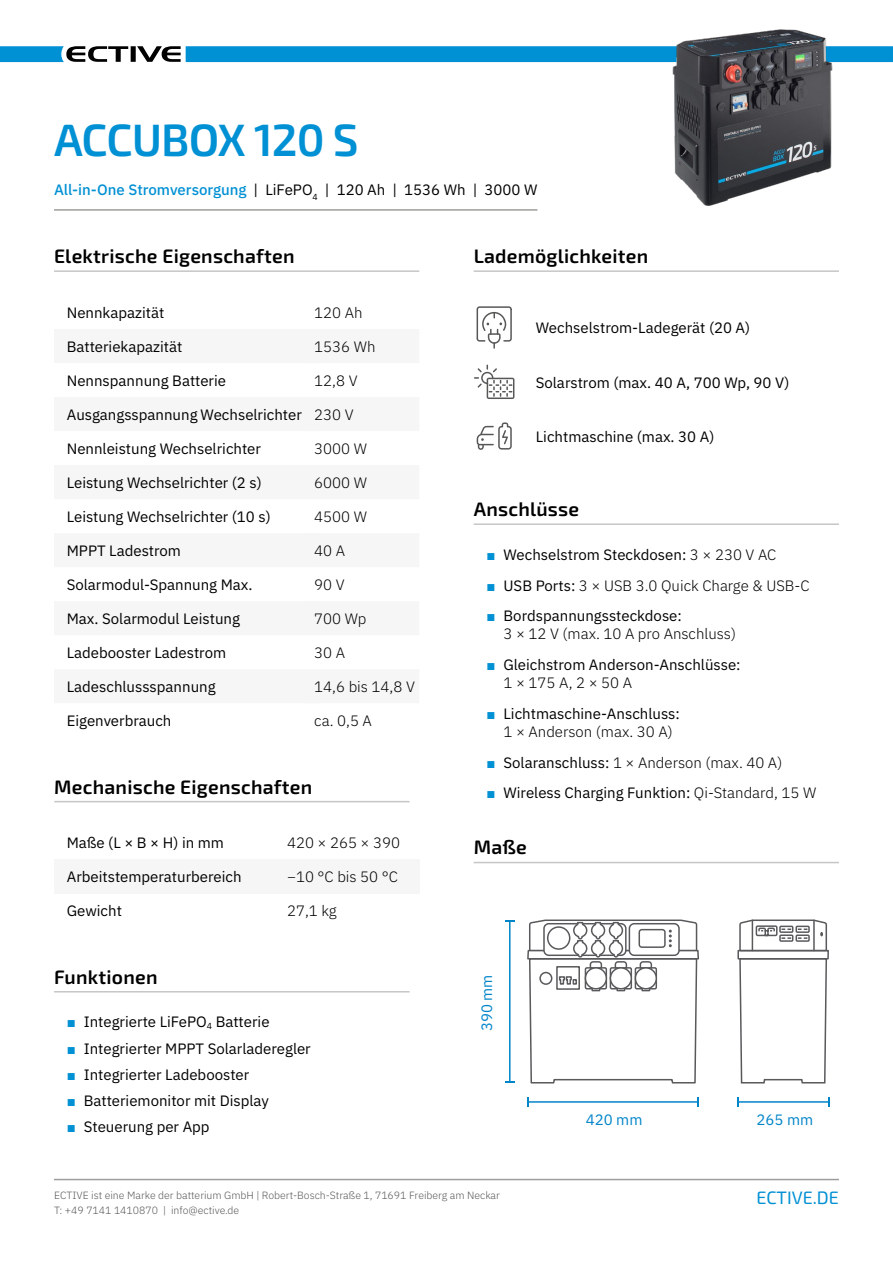
<style>
.page{position:relative;width:893px;height:1263px;background:#fff}
.page>*{position:absolute;margin:0;border:0;box-sizing:border-box;transform-origin:0 0}
.t1{font:600 45.3px "Exo 2";letter-spacing:-.02em;color:#0090d4}
.t2{font:600 19.5px "Exo 2";letter-spacing:.01em;color:#000}
.t3{font:18px "Exo 2";color:#0090d4}
.t4{font:15px/18px "IBM Plex Sans";color:#000}
.t5{font:300 15px/18px "IBM Plex Sans";color:#000}
.t6{font:15px "IBM Plex Sans";color:#0085c9}
.t7{font:300 10.5px/15px "IBM Plex Sans";color:#575756}
.s1{font-weight:500;color:#0090d4}
.s2{font-family:"Arial";font-weight:700;color:#0090d4}
.s3{font-weight:300}
.s4{font-weight:400}
</style>
<div class="page">
<svg style="left:0;top:46px;width:181px;height:16px"></svg>
<div style="left:186px;top:46px;width:707px;height:16px;background:#0090d4"></div>
<hr style="left:54px;top:1179px;width:785px;height:1px;background:#9d9d9c">
<hr style="left:54px;top:270px;width:365px;height:2px;background:#c6c6c6">
<hr style="left:54px;top:801px;width:356px;height:1px;background:#c6c6c6">
<hr style="left:54px;top:991px;width:356px;height:1px;background:#c6c6c6">
<hr style="left:474px;top:270px;width:365px;height:2px;background:#c6c6c6">
<hr style="left:474px;top:523px;width:365px;height:2px;background:#c6c6c6">
<hr style="left:474px;top:862px;width:365px;height:1px;background:#c6c6c6">
<svg style="left:474px;top:365px;width:40px;height:34px"></svg>
<svg style="left:477px;top:422px;width:35px;height:28px"></svg>
<svg style="left:477px;top:306px;width:35px;height:43px"></svg>
<div style="left:54px;top:859px;width:229px;height:34px;background:#f6f6f6"></div>
<div style="left:283px;top:859px;width:136px;height:34px;background:#f6f6f6"></div>
<hr style="left:54px;top:209px;width:483px;height:2px;background:#9d9d9c">
<img style="left:665px;top:30px;width:175px;height:175px">
<div style="left:527px;top:950px;width:172px;height:9px;border:2px solid #59595c"></div>
<div style="left:737px;top:950px;width:92px;height:9px;border:2px solid #59595c"></div>
<svg style="left:528px;top:919px;width:170px;height:165px"></svg>
<svg style="left:738px;top:919px;width:90px;height:165px"></svg>
<hr style="left:509px;top:921px;width:1px;height:161px;background:#0085c9">
<svg style="left:505px;top:920px;width:10px;height:2px"></svg>
<svg style="left:505px;top:1081px;width:10px;height:2px"></svg>
<hr style="left:528px;top:1101px;width:169px;height:2px;background:#0085c9">
<hr style="left:738px;top:1101px;width:91px;height:2px;background:#0085c9">
<svg style="left:737px;top:1097px;width:2px;height:10px"></svg>
<h1 class="t1" style="left:54px;top:113px;width:306px">ACCUBOX 120 S</h1>
<p class="t4" style="left:54px;top:179px;width:485px"><span class="s1">All-in-One Stromversorgung</span> | LiFePO<sub>4</sub> | 120 Ah | 1536 Wh | 3000 W</p>
<h2 class="t2" style="left:54px;top:245px;width:242px">Elektrische Eigenschaften</h2>
<p class="t4" style="left:67px;top:302px;width:99px">Nennkapazität</p>
<p class="t4" style="left:67px;top:336px;width:117px">Batteriekapazität</p>
<p class="t4" style="left:67px;top:370px;width:161px">Nennspannung Batterie</p>
<p class="t4" style="left:67px;top:404px;width:237px">Ausgangsspannung Wechselrichter</p>
<p class="t4" style="left:67px;top:438px;width:196px">Nennleistung Wechselrichter</p>
<p class="t4" style="left:67px;top:472px;width:197px">Leistung Wechselrichter (2 s)</p>
<p class="t4" style="left:67px;top:506px;width:206px">Leistung Wechselrichter (10 s)</p>
<p class="t4" style="left:67px;top:540px;width:116px">MPPT Ladestrom</p>
<p class="t4" style="left:67px;top:574px;width:187px">Solarmodul-Spannung Max.</p>
<p class="t4" style="left:67px;top:608px;width:175px">Max. Solarmodul Leistung</p>
<p class="t4" style="left:67px;top:642px;width:161px">Ladebooster Ladestrom</p>
<p class="t4" style="left:67px;top:676px;width:150px">Ladeschlussspannung</p>
<p class="t4" style="left:67px;top:711px;width:106px">Eigenverbrauch</p>
<p class="t5" style="left:314px;top:302px;width:50px">120 Ah</p>
<p class="t5" style="left:314px;top:336px;width:63px">1536 Wh</p>
<p class="t5" style="left:314px;top:370px;width:45px">12,8 V</p>
<p class="t5" style="left:314px;top:404px;width:41px">230 V</p>
<p class="t5" style="left:314px;top:438px;width:54px">3000 W</p>
<p class="t5" style="left:314px;top:472px;width:54px">6000 W</p>
<p class="t5" style="left:314px;top:506px;width:54px">4500 W</p>
<p class="t5" style="left:314px;top:540px;width:32px">40 A</p>
<p class="t5" style="left:314px;top:574px;width:32px">90 V</p>
<p class="t5" style="left:314px;top:608px;width:54px">700 Wp</p>
<p class="t5" style="left:314px;top:642px;width:32px">30 A</p>
<p class="t5" style="left:314px;top:676px;width:102px">14,6 bis 14,8 V</p>
<p class="t5" style="left:314px;top:710px;width:59px">ca. 0,5 A</p>
<h2 class="t2" style="left:54px;top:775px;width:260px">Mechanische Eigenschaften</h2>
<p class="t4" style="left:67px;top:833px;width:159px">Maße (L × B × H) in mm</p>
<p class="t4" style="left:67px;top:867px;width:176px">Arbeitstemperaturbereich</p>
<p class="t4" style="left:67px;top:901px;width:57px">Gewicht</p>
<h2 class="t2" style="left:54px;top:965px;width:105px">Funktionen</h2>
<p class="t5" style="left:287px;top:833px;width:115px">420 × 265 × 390</p>
<p class="t5" style="left:287px;top:867px;width:113px">−10 °C bis 50 °C</p>
<p class="t5" style="left:287px;top:901px;width:51px">27,1 kg</p>
<p class="t4" style="left:67px;top:1012px;width:204px"><span class="s2">■</span> Integrierte LiFePO<sub>4</sub> Batterie</p>
<p class="t4" style="left:67px;top:1038px;width:246px"><span class="s2">■</span> Integrierter MPPT Solarladeregler</p>
<p class="t4" style="left:67px;top:1064px;width:184px"><span class="s2">■</span> Integrierter Ladebooster</p>
<p class="t4" style="left:67px;top:1090px;width:204px"><span class="s2">■</span> Batteriemonitor mit Display</p>
<p class="t4" style="left:67px;top:1117px;width:144px"><span class="s2">■</span> Steuerung per App</p>
<h2 class="t2" style="left:474px;top:245px;width:176px">Lademöglichkeiten</h2>
<p class="t4" style="left:536px;top:318px;width:216px">Wechselstrom-Ladegerät (20 A)</p>
<p class="t4" style="left:536px;top:372px;width:255px">Solarstrom (max. 40 A, 700 Wp, 90 V)</p>
<p class="t4" style="left:536px;top:426px;width:180px">Lichtmaschine (max. 30 A)</p>
<h2 class="t2" style="left:474px;top:498px;width:107px">Anschlüsse</h2>
<p class="t4" style="left:486px;top:544px;width:291px"><span class="s2">■</span> Wechselstrom Steckdosen: <span class="s3">3 × 230 V AC</span></p>
<p class="t5" style="left:486px;top:575px;width:325px"><span class="s2">■</span> <span class="s4">USB Ports:</span> 3 × USB 3.0 Quick Charge &amp; USB-C</p>
<p class="t5" style="left:503px;top:606px;width:234px;text-indent:-17px"><span class="s2">■</span> <span class="s4">Bordspannungssteckdose:<br></span>3 × 12 V (max. 10 A pro Anschluss)</p>
<p class="t4" style="left:503px;top:654px;width:239px;text-indent:-17px"><span class="s2">■</span> Gleichstrom Anderson-Anschlüsse:<br><span class="s3">1 × 175 A, 2 × 50 A</span></p>
<p class="t4" style="left:503px;top:703px;width:178px;text-indent:-17px"><span class="s2">■</span> Lichtmaschine-Anschluss:<br><span class="s3">1 × Anderson (max. 30 A)</span></p>
<p class="t5" style="left:486px;top:752px;width:297px"><span class="s2">■</span> <span class="s4">Solaranschluss:</span> 1 × Anderson (max. 40 A)</p>
<p class="t4" style="left:486px;top:783px;width:331px"><span class="s2">■</span> Wireless Charging Funktion: <span class="s3">Qi-Standard, 15 W</span></p>
<h2 class="t2" style="left:474px;top:836px;width:55px">Maße</h2>
<p class="t6" style="left:475px;top:1031px;width:58px;rotate:-90deg">390 mm</p>
<p class="t6" style="left:586px;top:1108px;width:58px">420 mm</p>
<p class="t6" style="left:757px;top:1108px;width:58px">265 mm</p>
<p class="t7" style="left:54px;top:1187px;width:447px">ECTIVE ist eine Marke der batterium GmbH | Robert-Bosch-Straße 1, 71691 Freiberg am Neckar<br>T: +49 7141 1410870 | info@ective.de</p>
<p class="t3" style="left:756px;top:1187px;width:84px">ECTIVE.DE</p>
</div>
